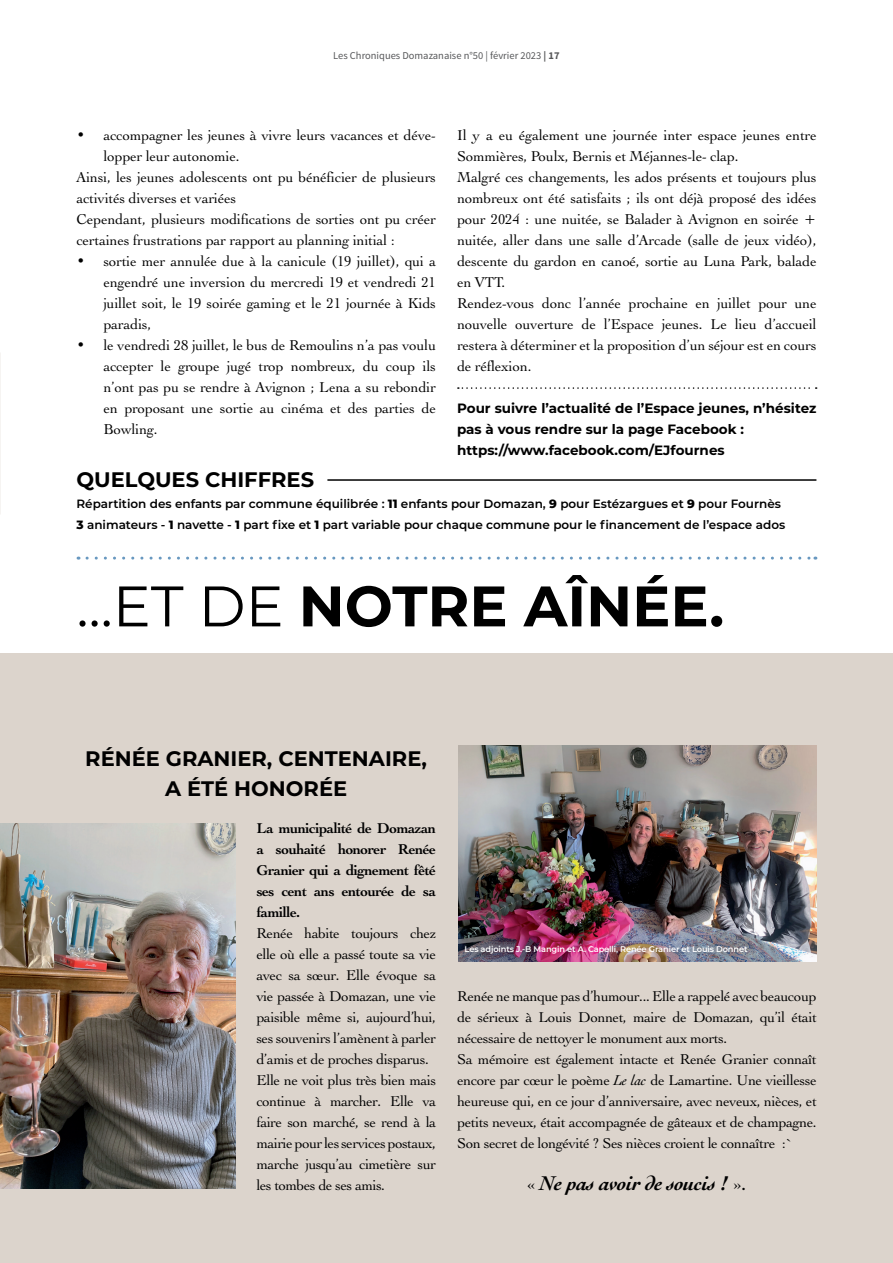
<style>
.page{position:relative;width:893px;height:1263px;background:#fff}
.page>*{position:absolute;margin:0;border:0;box-sizing:border-box;transform-origin:0 0}
.t1{font:700 57px "Montserrat";color:#000}
.t2{font:700 21px/30px "Montserrat";color:#000;text-align:center}
.t3{font:italic 700 21px "Engraver Oldsty 205 BT";letter-spacing:-.015em;color:#000}
.t4{font:15px/21px "Engraver Oldsty 205 BT";color:#000}
.t5{font:700 15px/21px "Engraver Oldsty 205 BT";letter-spacing:-.04em;color:#000;text-align:justify}
.t6{font:700 13.5px/21px "Montserrat";color:#000}
.t7{font:600 12px/21px "Montserrat";color:#000}
.t8{font:10.5px "Source Sans Pro";color:#57585a}
.t9{font:600 8.25px "Montserrat";letter-spacing:-.015em;color:#fff}
.s1{font-weight:700}
.s2{font-weight:800}
.s3{font-weight:400}
.s4{font-style:italic}
.s5{font-weight:400;font-style:normal}
</style>
<div class="page">
<svg style="left:87px;top:557px;width:729px;height:3px"></svg>
<hr style="left:327px;top:479px;width:489px;height:2px;background:#000">
<svg style="left:458px;top:387px;width:359px;height:2px"></svg>
<div style="left:0;top:654px;width:893px;height:609px;background:#dcd4cc"></div>
<img style="left:0;top:824px;width:235px;height:365px">
<img style="left:458px;top:745px;width:358px;height:216px">
<p class="t8" style="left:333px;top:49px;width:228px">Les Chroniques Domazanaise n°50 | février 2023 <span class="s1">| 17</span></p>
<p class="t4" style="left:76px;top:124px;width:361px">• accompagner les jeunes à vivre leurs vacances et déve-</p>
<p class="t4" style="left:103px;top:145px;width:138px">lopper leur autonomie.</p>
<p class="t4" style="left:76px;top:166px;width:361px">Ainsi, les jeunes adolescents ont pu bénéficier de plusieurs</p>
<p class="t4" style="left:76px;top:187px;width:161px">activités diverses et variées</p>
<p class="t4" style="left:76px;top:208px;width:361px">Cependant, plusieurs modifications de sorties ont pu créer</p>
<p class="t4" style="left:76px;top:229px;width:320px">certaines frustrations par rapport au planning initial :</p>
<p class="t4" style="left:103px;top:250px;width:334px;text-align:justify;text-indent:-27px">• sortie mer annulée due à la canicule (19 juillet), qui a engendré une inversion du mercredi 19 et vendredi 21 juillet soit, le 19 soirée gaming et le 21 journée à Kids paradis,</p>
<p class="t4" style="left:103px;top:334px;width:334px;text-align:justify;text-indent:-27px">• le vendredi 28 juillet, le bus de Remoulins n’a pas voulu accepter le groupe jugé trop nombreux, du coup ils n’ont pas pu se rendre à Avignon ; Lena a su rebondir en proposant une sortie au cinéma et des parties de Bowling.</p>
<p class="t4" style="left:457px;top:124px;width:361px">Il y a eu également une journée inter espace jeunes entre Sommières, Poulx, Bernis et Méjannes-le- clap.<br>Malgré ces changements, les ados présents et toujours plus nombreux ont été satisfaits ; ils ont déjà proposé des idées pour 2024 : une nuitée, se Balader à Avignon en soirée + nuitée, aller dans une salle d’Arcade (salle de jeux vidéo), descente du gardon en canoé, sortie au Luna Park, balade en VTT.<br>Rendez-vous donc l’année prochaine en juillet pour une nouvelle ouverture de l’Espace jeunes. Le lieu d’accueil restera à déterminer et la proposition d’un séjour est en cours de réflexion.</p>
<p class="t6" style="left:457px;top:397px;width:361px">Pour suivre l’actualité de l’Espace jeunes, n’hésitez pas à vous rendre sur la page Facebook : https://www.facebook.com/EJfournes</p>
<h2 class="t2" style="left:77px;top:463px;width:239px">QUELQUES CHIFFRES</h2>
<p class="t7" style="left:77px;top:493px;width:710px">Répartition des enfants par commune équilibrée : <span class="s2">11</span> enfants pour Domazan, <span class="s2">9</span> pour Estézargues et <span class="s2">9</span> pour Fournès<br><span class="s2">3</span> animateurs - <span class="s2">1</span> navette - <span class="s2">1</span> part fixe et <span class="s2">1</span> part variable pour chaque commune pour le financement de l’espace ados</p>
<h1 class="t1" style="left:76px;top:565px;width:649px"><span class="s3">...ET DE</span> NOTRE AÎNÉE.</h1>
<h2 class="t2" style="left:85px;top:742px;width:343px">RÉNÉE GRANIER, CENTENAIRE,<br>A ÉTÉ HONORÉE</h2>
<p class="t5" style="left:256px;top:817px;width:181px">La municipalité de Domazan a souhaité honorer Renée Granier qui a dignement fêté ses cent ans entourée de sa famille.</p>
<p class="t4" style="left:256px;top:922px;width:181px">Renée habite toujours chez elle où elle a passé toute sa vie avec sa sœur. Elle évoque sa vie passée à Domazan, une vie paisible même si, aujourd’hui, ses souvenirs l’amènent à parler d’amis et de proches disparus.<br>Elle ne voit plus très bien mais continue à marcher. Elle va faire son marché, se rend à la mairie pour les services postaux, marche jusqu’au cimetière sur les tombes de ses amis.</p>
<p class="t9" style="left:465px;top:943px;width:284px">Les adjoints J.-B Mangin et A. Capelli, Renée Granier et Louis Donnet</p>
<p class="t4" style="left:457px;top:985px;width:361px">Renée ne manque pas d’humour... Elle a rappelé avec beaucoup de sérieux à Louis Donnet, maire de Domazan, qu’il était nécessaire de nettoyer le monument aux morts.<br>Sa mémoire est également intacte et Renée Granier connaît encore par cœur le poème <span class="s4">Le lac</span> de Lamartine. Une vieillesse heureuse qui, en ce jour d’anniversaire, avec neveux, nièces, et petits neveux, était accompagnée de gâteaux et de champagne.<br>Son secret de longévité ? Ses nièces croient le connaître :`</p>
<h2 class="t3" style="left:527px;top:1170px;width:221px"><span class="s5">«</span> Ne pas avoir de soucis ! <span class="s5">».</span></h2>
</div>
